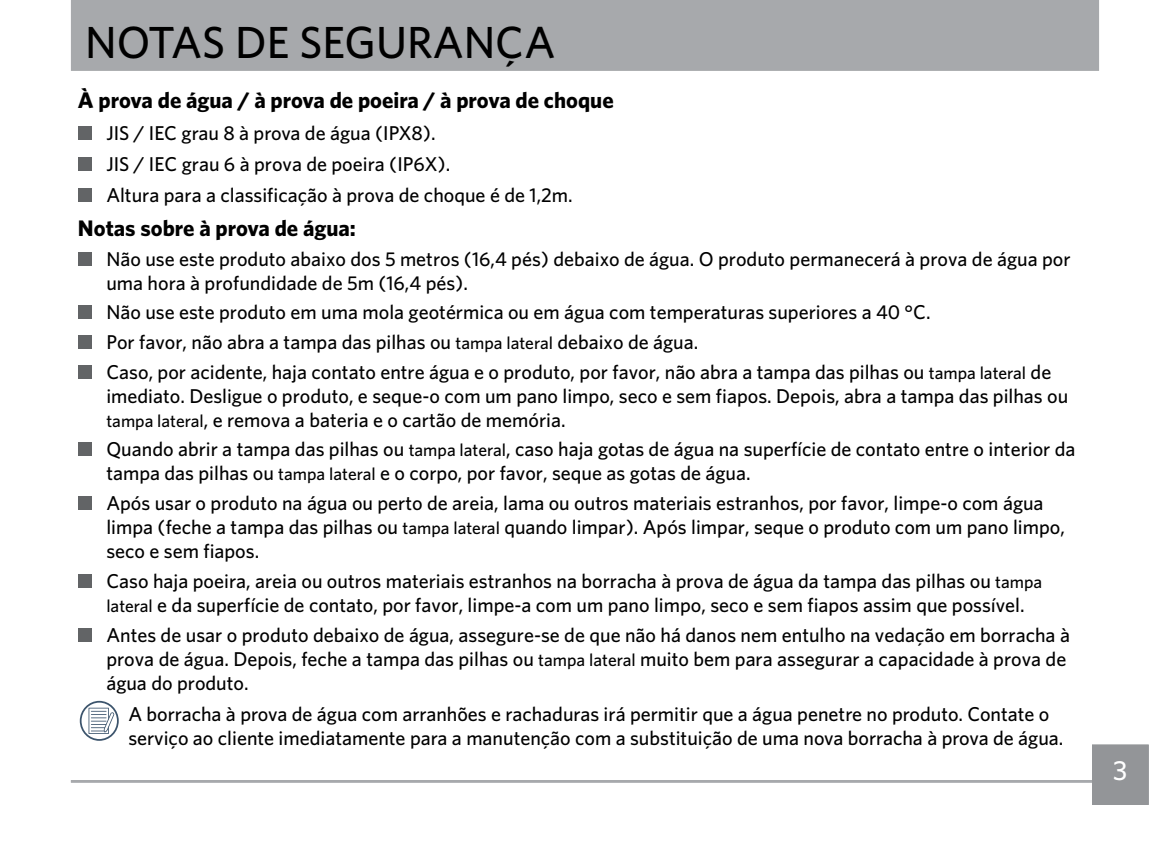
<style>
.page{position:relative;width:1170px;height:851px;background:#fff}
.page>*{position:absolute;margin:0;border:0;box-sizing:border-box;transform-origin:0 0}
.t1{font:500 45px "Whitney";color:#000}
.t2{font:500 27.5px "Whitney";color:#fff}
.t3{font:700 22.5px "Whitney";color:#000}
.t4{font:500 20px/24px "Whitney";color:#000}
.s1{font-size:17.5px}
</style>
<div class="page">
<div style="left:71px;top:0;width:1027px;height:71px;background:#a7a9ac"></div>
<hr style="left:71px;top:780px;width:1020px;height:2px;background:#a7a9ac">
<div style="left:1091px;top:744px;width:57px;height:60px;background:#939598;border:2px solid #939598"></div>
<div style="left:78px;top:126px;width:14px;height:13px;background:#626466"></div>
<div style="left:78px;top:157px;width:14px;height:14px;background:#626466"></div>
<div style="left:78px;top:188px;width:14px;height:14px;background:#626466"></div>
<div style="left:78px;top:252px;width:14px;height:13px;background:#626466"></div>
<div style="left:78px;top:305px;width:14px;height:14px;background:#626466"></div>
<div style="left:78px;top:335px;width:14px;height:14px;background:#626466"></div>
<div style="left:78px;top:365px;width:14px;height:13px;background:#626466"></div>
<div style="left:78px;top:442px;width:14px;height:14px;background:#626466"></div>
<div style="left:78px;top:496px;width:14px;height:14px;background:#626466"></div>
<div style="left:78px;top:574px;width:14px;height:13px;background:#626466"></div>
<div style="left:78px;top:627px;width:14px;height:14px;background:#626466"></div>
<svg style="left:80px;top:700px;width:39px;height:40px"></svg>
<h1 class="t1" style="left:85px;top:15px;width:472px">NOTAS DE SEGURANÇA</h1>
<p class="t3" style="left:78px;top:87px;width:537px">À prova de água / à prova de poeira / à prova de choque</p>
<p class="t4" style="left:106px;top:116px;width:468px;line-height:31px">JIS / IEC grau 8 à prova de água (IPX8).<br>JIS / IEC grau 6 à prova de poeira (IP6X).<br>Altura para a classificação à prova de choque é de 1,2m.</p>
<p class="t3" style="left:78px;top:214px;width:279px">Notas sobre à prova de água:</p>
<p class="t4" style="left:106px;top:246px;width:965px">Não use este produto abaixo dos 5 metros (16,4 pés) debaixo de água. O produto permanecerá à prova de água por uma hora à profundidade de 5m (16,4 pés).</p>
<p class="t4" style="left:106px;top:297px;width:946px;line-height:29.8px">Não use este produto em uma mola geotérmica ou em água com temperaturas superiores a 40 °C.<br>Por favor, não abra a tampa das pilhas ou <span class="s1">tampa lateral</span> debaixo de água.<br>Caso, por acidente, haja contato entre água e o produto, por favor, não abra a tampa das pilhas ou <span class="s1">tampa lateral</span> de</p>
<p class="t4" style="left:106px;top:383px;width:963px">imediato. Desligue o produto, e seque-o com um pano limpo, seco e sem fiapos. Depois, abra a tampa das pilhas ou <span class="s1">tampa lateral</span>, e remova a bateria e o cartão de memória.</p>
<p class="t4" style="left:106px;top:437px;width:970px">Quando abrir a tampa das pilhas ou <span class="s1">tampa lateral</span>, caso haja gotas de água na superfície de contato entre o interior da tampa das pilhas ou <span class="s1">tampa lateral</span> e o corpo, por favor, seque as gotas de água.</p>
<p class="t4" style="left:106px;top:490px;width:960px">Após usar o produto na água ou perto de areia, lama ou outros materiais estranhos, por favor, limpe-o com água limpa (feche a tampa das pilhas ou <span class="s1">tampa lateral</span> quando limpar). Após limpar, seque o produto com um pano limpo, seco e sem fiapos.</p>
<p class="t4" style="left:106px;top:568px;width:937px">Caso haja poeira, areia ou outros materiais estranhos na borracha à prova de água da tampa das pilhas ou <span class="s1">tampa lateral</span> e da superfície de contato, por favor, limpe-a com um pano limpo, seco e sem fiapos assim que possível.</p>
<p class="t4" style="left:106px;top:622px;width:965px">Antes de usar o produto debaixo de água, assegure-se de que não há danos nem entulho na vedação em borracha à prova de água. Depois, feche a tampa das pilhas ou <span class="s1">tampa lateral</span> muito bem para assegurar a capacidade à prova de água do produto.</p>
<p class="t4" style="left:128px;top:701px;width:936px">A borracha à prova de água com arranhões e rachaduras irá permitir que a água penetre no produto. Contate o serviço ao cliente imediatamente para a manutenção com a substituição de uma nova borracha à prova de água.</p>
<h2 class="t2" style="left:1113px;top:753px;width:16px">3</h2>
</div>
